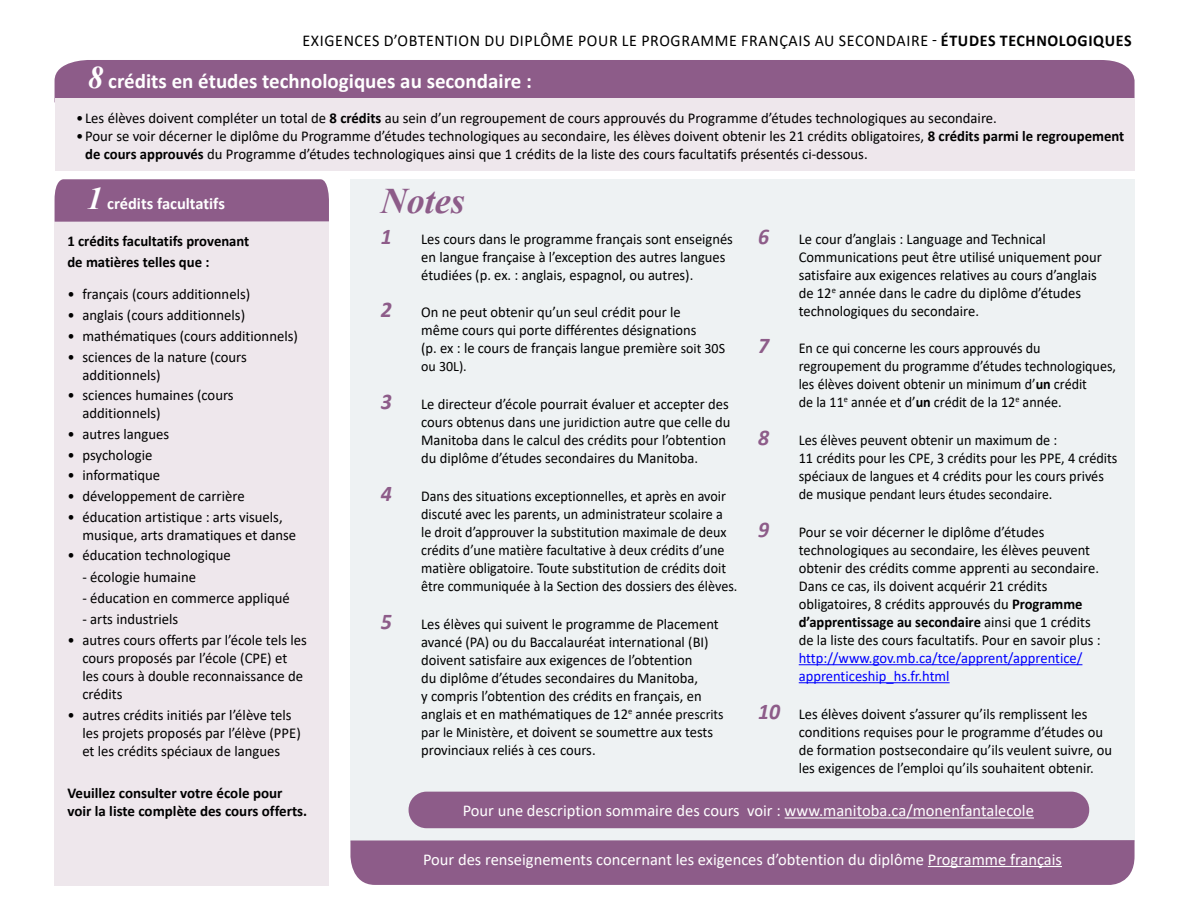
<style>
.page{position:relative;width:1188px;height:918px;background:#fff}
.page>*{position:absolute;margin:0;border:0;box-sizing:border-box;transform-origin:0 0}
.t1{font:italic 700 36px "Times New Roman";color:#8d5c89}
.t2{font:italic 700 22.5px "Calibri";color:#8d5c89}
.t3{font:700 21px "Calibri";color:#fff}
.t4{font:16.5px "Calibri";color:#fff}
.t5{font:16.5px "Calibri";letter-spacing:.04em;color:#000}
.t6{font:700 16.5px "Calibri";color:#fff}
.t7{font:15px/18px "Calibri";color:#000}
.t8{font:15px/18px "Calibri";color:#000;scale:.94 1}
.t9{font:15px/18px "Calibri";color:#000;scale:.95 1}
.t10{font:700 15px/18px "Calibri";color:#000}
.t11{font:14.25px "Calibri";color:#000;scale:.95 1}
.t12{font:14.25px "Calibri";color:#000}
.s1{font-weight:700}
.s2{font-family:"Times New Roman";font-style:italic;font-size:31.5px}
.s3{font-size:14.25px}
.s4{font-size:15px}
.s5{color:#00f}
.s6{font-weight:700;font-style:italic;font-size:22.5px;color:#8d5c89}
</style>
<div class="page">
<div style="left:55px;top:179px;width:274px;height:43px;background:#8d5c89"></div>
<div style="left:55px;top:222px;width:274px;height:664px;background:#eee7ec"></div>
<div style="left:350px;top:179px;width:785px;height:663px;background:#eef2f3"></div>
<hr style="left:799px;top:664px;width:283px;height:1px;background:#00f">
<hr style="left:799px;top:682px;width:151px;height:1px;background:#00f">
<div style="left:55px;top:60px;width:1080px;height:38px;background:#8d5c89"></div>
<div style="left:55px;top:98px;width:1080px;height:73px;background:#eee7ec"></div>
<div style="left:350px;top:840px;width:785px;height:45px;background:#8d5c89"></div>
<hr style="left:928px;top:866px;width:134px;height:1px;background:#fff">
<div style="left:409px;top:792px;width:680px;height:36px;background:#8d5c89;border-radius:18px"></div>
<hr style="left:785px;top:817px;width:249px;height:2px;background:#fff">
<p class="t5" style="left:302px;top:29px;width:831px">EXIGENCES D’OBTENTION DU DIPLÔME POUR LE PROGRAMME FRANÇAIS AU SECONDAIRE - <span class="s1">ÉTUDES TECHNOLOGIQUES</span></p>
<h3 class="t3" style="left:88px;top:66px;width:446px"><span class="s2">8</span> crédits en études technologiques au secondaire :</h3>
<p class="t7" style="left:76px;top:109px;width:922px">•Les élèves doivent compléter un total de <span class="s1">8 crédits</span> au sein d’un regroupement de cours approuvés du Programme d’études technologiques au secondaire.</p>
<p class="t7" style="left:85px;top:127px;width:1041px;text-indent:-9px">•Pour se voir décerner le diplôme du Programme d’études technologiques au secondaire, les élèves doivent obtenir les 21 crédits obligatoires, <span class="s1">8 crédits parmi le regroupement de cours approuvés</span> du Programme d’études technologiques ainsi que 1 crédits de la liste des cours facultatifs présentés ci-dessous.</p>
<p class="t6" style="left:87px;top:192px;width:140px"><span class="s2">1</span> crédits facultatifs</p>
<p class="t10" style="left:67px;top:232px;width:183px">1 crédits facultatifs provenant</p>
<p class="t10" style="left:67px;top:253px;width:144px">de matières telles que :</p>
<p class="t7" style="left:67px;top:285px;width:184px">• français (cours additionnels)</p>
<p class="t7" style="left:67px;top:306px;width:179px">• anglais (cours additionnels)</p>
<p class="t7" style="left:67px;top:326px;width:232px">• mathématiques (cours additionnels)</p>
<p class="t7" style="left:82px;top:347px;width:166px;text-indent:-15px">• sciences de la nature (cours additionnels)</p>
<p class="t7" style="left:82px;top:386px;width:153px;text-indent:-15px">• sciences humaines (cours additionnels)</p>
<p class="t7" style="left:67px;top:425px;width:103px">• autres langues</p>
<p class="t7" style="left:67px;top:445px;width:87px">• psychologie</p>
<p class="t7" style="left:67px;top:466px;width:94px">• informatique</p>
<p class="t7" style="left:67px;top:487px;width:179px">• développement de carrière</p>
<p class="t7" style="left:82px;top:507px;width:215px;text-indent:-15px">• éducation artistique : arts visuels, musique, arts dramatiques et danse</p>
<p class="t7" style="left:67px;top:546px;width:165px">• éducation technologique</p>
<p class="t7" style="left:82px;top:567px;width:115px">- écologie humaine</p>
<p class="t7" style="left:82px;top:589px;width:209px">- éducation en commerce appliqué</p>
<p class="t7" style="left:82px;top:610px;width:97px">- arts industriels</p>
<p class="t7" style="left:82px;top:631px;width:226px;text-indent:-15px">• autres cours offerts par l’école tels les cours proposés par l’école (CPE) et les cours à double reconnaissance de crédits</p>
<p class="t7" style="left:82px;top:706px;width:220px;text-indent:-15px">• autres crédits initiés par l’élève tels les projets proposés par l’élève (PPE) et les crédits spéciaux de langues</p>
<p class="t10" style="left:67px;top:783px;width:241px">Veuillez consulter votre école pour voir la liste complète des cours offerts.</p>
<p class="t1" style="left:381px;top:176px;width:85px">Notes</p>
<p class="t2" style="left:381px;top:220px;width:13px">1</p>
<p class="t7" style="left:421px;top:229px;width:313px">Les cours dans le programme français sont enseignés en langue française à l’exception des autres langues étudiées (p. ex. : anglais, espagnol, ou autres).</p>
<p class="t2" style="left:381px;top:294px;width:13px">2</p>
<p class="t7" style="left:421px;top:303px;width:305px">On ne peut obtenir qu’un seul crédit pour le<br>même cours qui porte différentes désignations<br>(p. ex : le cours de français langue première <span class="s3">soit 30S</span></p>
<p class="t12" style="left:421px;top:357px;width:47px">ou 30L).</p>
<p class="t2" style="left:381px;top:386px;width:13px">3</p>
<p class="t7" style="left:421px;top:395px;width:311px">Le directeur d’école pourrait évaluer et accepter des cours obtenus dans <span class="s3">une juridiction</span> autre que celle du Manitoba dans le calcul des crédits pour l’obtention du diplôme d’études secondaires du Manitoba.</p>
<p class="t2" style="left:381px;top:478px;width:13px">4</p>
<p class="t8" style="left:421px;top:487px;width:338px">Dans des situations exceptionnelles, et après en avoir discuté avec les parents, un administrateur scolaire a<br>le droit d’approuver la substitution maximale de deux crédits d’une matière facultative à deux crédits d’une matière obligatoire. Toute substitution de crédits doit être communiquée à la Section des dossiers des élèves.</p>
<p class="t2" style="left:381px;top:605px;width:13px">5</p>
<p class="t7" style="left:421px;top:615px;width:304px">Les élèves qui suivent le programme de Placement avancé (PA) ou du Baccalauréat international (BI) doivent satisfaire aux exigences de l’obtention<br>du diplôme d’études secondaires du Manitoba,<br>y compris l’obtention des crédits en français, en anglais et en mathématiques de 12<sup>e</sup> année <span class="s3">prescrits par le Ministère</span>, et doivent se soumettre aux tests provinciaux reliés à ces cours.</p>
<p class="t2" style="left:758px;top:220px;width:13px">6</p>
<p class="t7" style="left:799px;top:229px;width:305px">Le cour d’anglais : Language and Technical Communications peut être utilisé uniquement pour satisfaire aux exigences relatives au cours d’anglais de 12<sup>e</sup> année dans le cadre du diplôme d’études technologiques du secondaire.</p>
<p class="t2" style="left:758px;top:330px;width:13px">7</p>
<p class="t8" style="left:799px;top:339px;width:259px">En ce qui concerne les cours approuvés du</p>
<p class="t8" style="left:799px;top:357px;width:339px">regroupement du programme d’études technologiques, les élèves doivent obtenir un minimum d’<span class="s1">un</span> crédit<br>de la 11<sup>e</sup> année et d’<span class="s1">un</span> crédit de la 12<sup>e</sup> année.</p>
<p class="t9" style="left:799px;top:431px;width:337px">Les élèves peuvent obtenir un maximum de :<br>11 crédits pour les CPE, 3 crédits pour les PPE, 4 crédits spéciaux de langues et 4 crédits pour les cours privés</p>
<p class="t11" style="left:799px;top:485px;width:269px"><span class="s4">de musique</span> pendant leurs études secondaire<span class="s4">.</span></p>
<p class="t7" style="left:799px;top:523px;width:303px">Pour se voir décerner le diplôme d’études technologiques au secondaire, les élèves peuvent obtenir des crédits comme apprenti au secondaire.<br>Dans ce cas, ils doivent acquérir 21 crédits obligatoires, 8 crédits approuvés du <span class="s1">Programme d’apprentissage au secondaire</span> ainsi que 1 crédits de la liste des cours facultatifs. Pour en savoir plus : <span class="s5">http://www.gov.mb.ca/tce/apprent/apprentice/ apprenticeship_hs.fr.html</span></p>
<p class="t7" style="left:799px;top:705px;width:315px;text-indent:-40px"><span class="s6">10</span> Les élèves doivent s’assurer qu’ils remplissent les conditions requises pour le programme d’études ou de formation postsecondaire qu’ils veulent suivre, ou les exigences de l’emploi qu’ils souhaitent obtenir.</p>
<p class="t2" style="left:758px;top:422px;width:13px">8</p>
<p class="t2" style="left:758px;top:514px;width:13px">9</p>
<p class="t4" style="left:463px;top:799px;width:573px">Pour une description sommaire des cours voir : www.manitoba.ca/monenfantalecole</p>
<p class="t4" style="left:423px;top:848px;width:640px">Pour des renseignements concernant les exigences d’obtention du diplôme Programme français</p>
</div>
